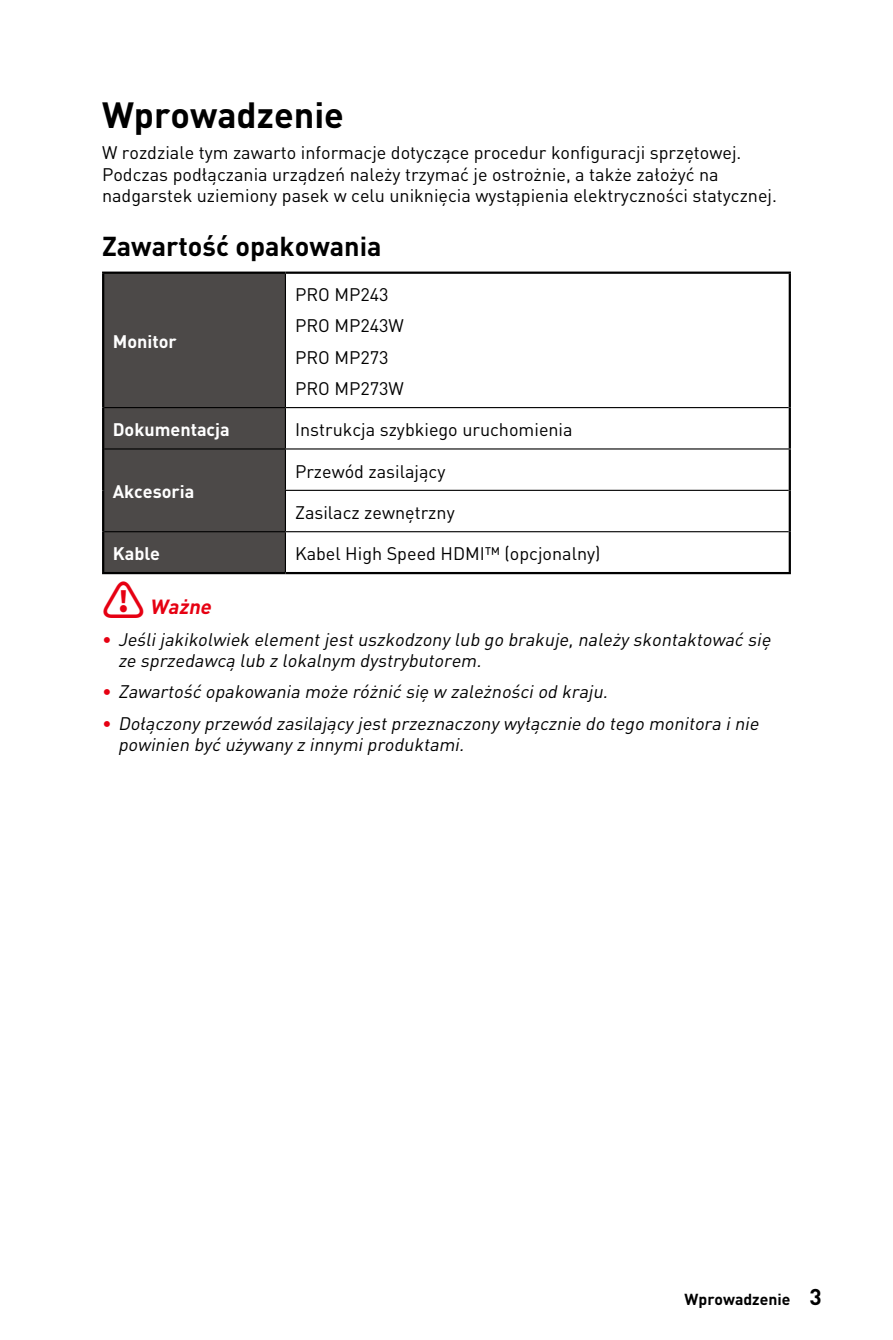
<style>
.page{position:relative;width:893px;height:1340px;background:#fff}
.page>*{position:absolute;margin:0;border:0;box-sizing:border-box;transform-origin:0 0}
.Title_1{font:700 36px "MSI Din Pro Noto CJK";color:#000}
.Title_2{font:700 27px "MSI Din Pro Noto CJK";color:#000}
.t1{font:italic 700 20.25px "MSI Din Pro Noto CJK";color:#e60012}
.Text{font:18px/21.6px "MSI Din Pro Noto CJK";color:#000}
.t2{font:italic 18px/21.6px "MSI Din Pro Noto CJK";color:#000}
.Table_Head{font:700 18px "MSI Din Pro Noto CJK";color:#fff}
.t3{font:700 15.75px "MSI Din Pro Noto CJK";color:#000}
.s1{font-style:normal;font-size:42.75px}
.s2{font-weight:700;font-style:normal;color:#e60012}
.s3{font-size:22.5px}
</style>
<div class="page">
<div style="left:104px;top:274px;width:181px;height:298px;background:#4c4948"></div>
<hr style="left:104px;top:407px;width:181px;height:1px;background:#000">
<hr style="left:789px;top:449px;width:2px;height:41px;background:#000">
<hr style="left:789px;top:490px;width:2px;height:41px;background:#000">
<hr style="left:789px;top:531px;width:2px;height:41px;background:#000">
<hr style="left:285px;top:572px;width:506px;height:2px;background:#000">
<hr style="left:102px;top:531px;width:2px;height:41px;background:#000">
<hr style="left:102px;top:572px;width:183px;height:2px;background:#000">
<hr style="left:285px;top:532px;width:1px;height:40px;background:#000">
<hr style="left:102px;top:271px;width:183px;height:3px;background:#000">
<hr style="left:102px;top:274px;width:2px;height:133px;background:#000">
<hr style="left:102px;top:449px;width:2px;height:41px;background:#000">
<hr style="left:102px;top:490px;width:2px;height:41px;background:#000">
<hr style="left:285px;top:449px;width:1px;height:41px;background:#000">
<hr style="left:285px;top:490px;width:504px;height:1px;background:#000">
<hr style="left:285px;top:491px;width:1px;height:40px;background:#000">
<hr style="left:104px;top:531px;width:181px;height:1px;background:#000">
<hr style="left:285px;top:531px;width:504px;height:1px;background:#000">
<hr style="left:102px;top:407px;width:2px;height:42px;background:#000">
<hr style="left:104px;top:448px;width:182px;height:1px;background:#000">
<hr style="left:285px;top:271px;width:506px;height:3px;background:#000">
<hr style="left:789px;top:274px;width:2px;height:133px;background:#000">
<hr style="left:789px;top:407px;width:2px;height:41px;background:#000">
<hr style="left:285px;top:274px;width:1px;height:133px;background:#000">
<hr style="left:285px;top:407px;width:504px;height:1px;background:#000">
<hr style="left:285px;top:408px;width:1px;height:40px;background:#000">
<hr style="left:286px;top:448px;width:505px;height:1px;background:#000">
<p class="Title_1" style="left:102px;top:94px;width:243px">Wprowadzenie</p>
<p class="Text" style="left:102px;top:142px;width:676px">W rozdziale tym zawarto informacje dotyczące procedur konfiguracji sprzętowej.<br>Podczas podłączania urządzeń należy trzymać je ostrożnie, a także założyć na nadgarstek uziemiony pasek w celu uniknięcia wystąpienia elektryczności statycznej.</p>
<p class="Title_2" style="left:102px;top:230px;width:281px">Zawartość opakowania</p>
<p class="Table_Head" style="left:113px;top:331px;width:65px">Monitor</p>
<p class="Text" style="left:295px;top:284px;width:95px">PRO MP243</p>
<p class="Text" style="left:295px;top:315px;width:110px">PRO MP243W</p>
<p class="Text" style="left:295px;top:346px;width:95px">PRO MP273</p>
<p class="Text" style="left:295px;top:378px;width:110px">PRO MP273W</p>
<p class="Table_Head" style="left:113px;top:419px;width:119px">Dokumentacja</p>
<p class="Text" style="left:295px;top:419px;width:279px">Instrukcja szybkiego uruchomienia</p>
<p class="Table_Head" style="left:113px;top:481px;width:83px">Akcesoria</p>
<p class="Text" style="left:295px;top:460px;width:152px">Przewód zasilający</p>
<p class="Text" style="left:295px;top:502px;width:161px">Zasilacz zewnętrzny</p>
<p class="Table_Head" style="left:113px;top:543px;width:49px">Kable</p>
<p class="Text" style="left:295px;top:543px;width:307px">Kabel High Speed HDMI™ (opcjonalny)</p>
<p class="t1" style="left:102px;top:595px;width:121px"><span class="s1">⚠</span> Ważne</p>
<p class="t2" style="left:118px;top:628px;width:663px;text-indent:-16px"><span class="s2">∙</span> Jeślijakikolwiekelementjestuszkodzonylubgobrakuje,należyskontaktowaćsię zesprzedawcąlubzlokalnymdystrybutorem.</p>
<p class="t2" style="left:102px;top:681px;width:516px"><span class="s2">∙</span> Zawartośćopakowaniamożeróżnićsięwzależnościodkraju.</p>
<p class="t2" style="left:118px;top:712px;width:651px;text-indent:-16px"><span class="s2">∙</span> Dołączonyprzewódzasilającyjestprzeznaczonywyłączniedotegomonitorainie powinienbyćużywanyzinnymiproduktami.</p>
<p class="t3" style="left:684px;top:1289px;width:139px">Wprowadzenie <span class="s3">3</span></p>
</div>
